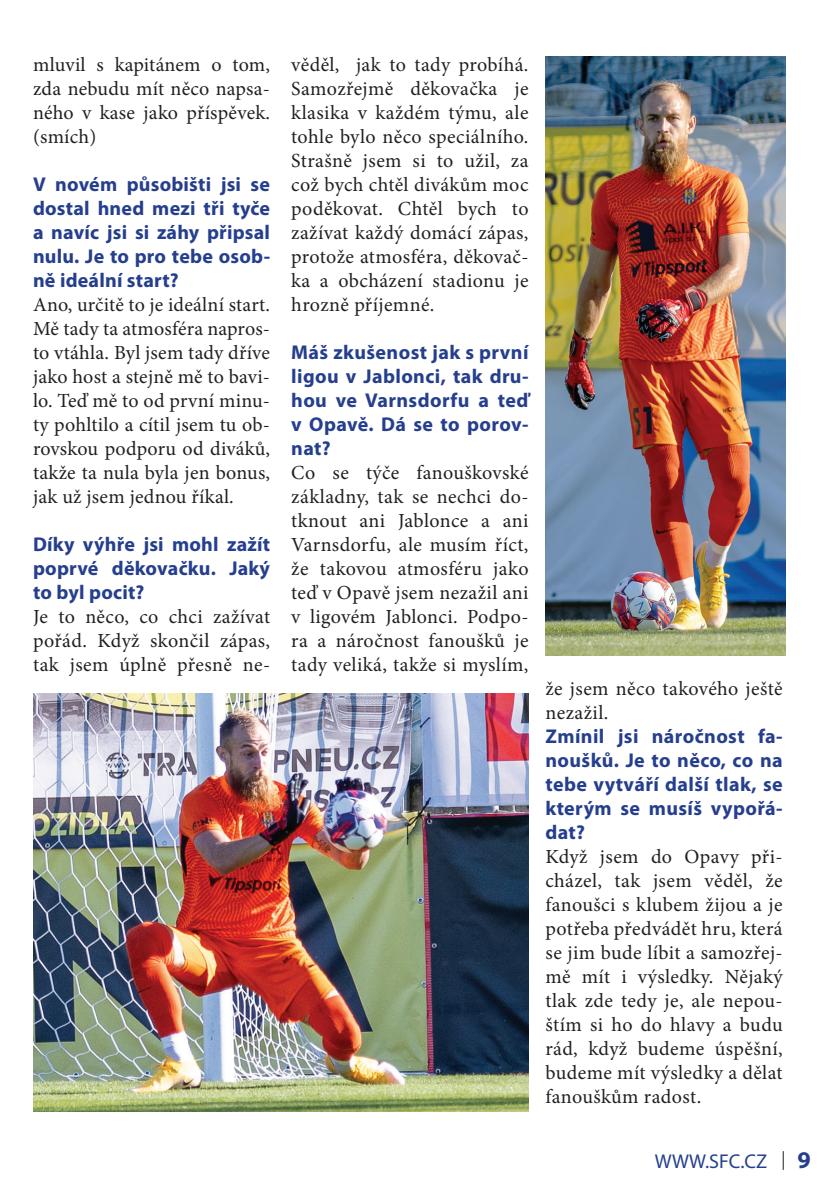
<style>
.page{position:relative;width:840px;height:1191px;background:#fff}
.page>*{position:absolute;margin:0;border:0;box-sizing:border-box;transform-origin:0 0}
.t1{font:700 24px "Myriad Pro";color:#253f8e}
.t2{font:20px/24px "Minion Pro";letter-spacing:.015em;color:#231f20;text-align:justify}
.t3{font:700 20px/24px "Myriad Pro";letter-spacing:.01em;color:#253f8e;text-align:justify}
.t4{font:20px "Myriad Pro";color:#253f8e}
</style>
<div class="page">
<svg style="left:782px;top:1151px;width:1px;height:18px"></svg>
<img style="left:545px;top:57px;width:239px;height:599px">
<img style="left:33px;top:694px;width:495px;height:417px">
<p class="t2" style="left:33px;top:53px;width:238px">mluvil s kapitánem o tom, zda nebudu mít něco napsa&shy;ného v kase jako příspěvek. (smích)</p>
<p class="t3" style="left:33px;top:172px;width:238px">V novém působišti jsi se dostal hned mezi tři tyče a navíc jsi si záhy připsal nulu. Je to pro tebe osob&shy;ně ideální start?</p>
<p class="t2" style="left:33px;top:293px;width:238px">Ano, určitě to je ideální start.<br>Mě tady ta atmosféra napros&shy;to vtáhla. Byl jsem tady dříve jako host a stejně mě to bavi&shy;lo. Teď mě to od první minu&shy;ty pohltilo a cítil jsem tu ob&shy;rovskou podporu od diváků, takže ta nula byla jen bonus, jak už jsem jednou říkal.</p>
<p class="t3" style="left:33px;top:532px;width:238px">Díky výhře jsi mohl zažít poprvé děkovačku. Jaký to byl pocit?</p>
<p class="t2" style="left:33px;top:605px;width:238px">Je to něco, co chci zažívat pořád. Když skončil zápas, tak jsem úplně přesně ne-</p>
<p class="t2" style="left:291px;top:53px;width:239px">věděl, jak to tady probíhá.<br>Samozřejmě děkovačka je klasika v každém týmu, ale tohle bylo něco speciálního.<br>Strašně jsem si to užil, za což bych chtěl divákům moc poděkovat. Chtěl bych to zažívat každý domácí zápas, protože atmosféra, děkovač&shy;ka a obcházení stadionu je hrozně příjemné.</p>
<p class="t3" style="left:291px;top:340px;width:239px">Máš zkušenost jak s první ligou v Jablonci, tak dru&shy;hou ve Varnsdorfu a teď v Opavě. Dá se to porov&shy;nat?</p>
<p class="t2" style="left:291px;top:461px;width:239px">Co se týče fanouškovské základny, tak se nechci do&shy;tknout ani Jablonce a ani Varnsdorfu, ale musím říct, že takovou atmosféru jako teď v Opavě jsem nezažil ani v ligovém Jablonci. Podpo&shy;ra a náročnost fanoušků je tady veliká, takže si myslím,</p>
<p class="t2" style="left:545px;top:677px;width:238px">že jsem něco takového ještě nezažil.</p>
<p class="t3" style="left:545px;top:723px;width:239px">Zmínil jsi náročnost fa&shy;noušků. Je to něco, co na tebe vytváří další tlak, se kterým se musíš vypořá&shy;dat?</p>
<p class="t2" style="left:545px;top:845px;width:239px">Když jsem do Opavy při&shy;cházel, tak jsem věděl, že fanoušci s klubem žijou a je potřeba předvádět hru, která se jim bude líbit a samozřej&shy;mě mít i výsledky. Nějaký tlak zde tedy je, ale nepou&shy;štím si ho do hlavy a budu rád, když budeme úspěšní, budeme mít výsledky a dělat fanouškům radost.</p>
<p class="t4" style="left:654px;top:1149px;width:114px">WWW.SFC.CZ</p>
<p class="t1" style="left:797px;top:1144px;width:15px">9</p>
</div>
